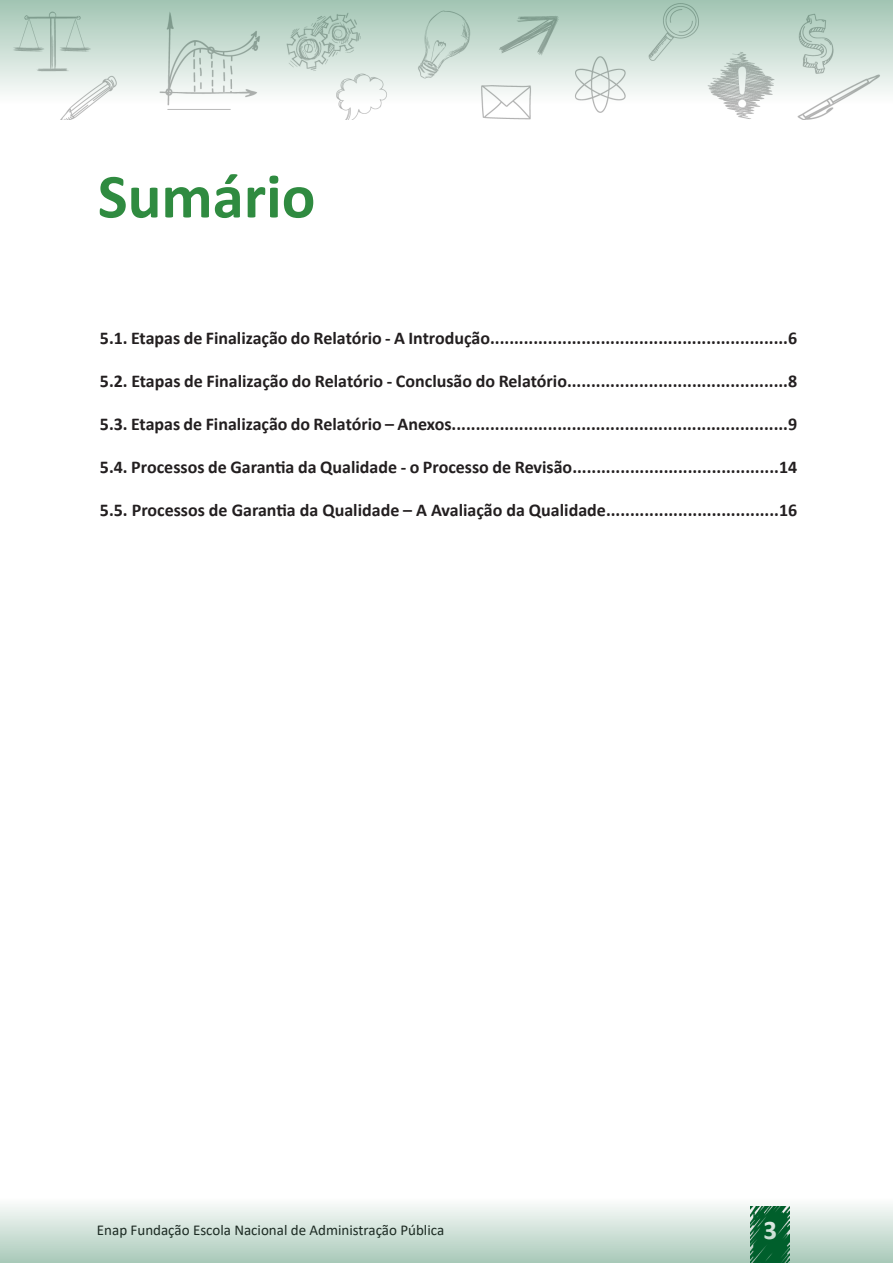
<style>
.page{position:relative;width:893px;height:1263px;background:#fff}
.page>*{position:absolute;margin:0;border:0;box-sizing:border-box;transform-origin:0 0}
.Módulo{font:700 63px "Calibri";color:#2f8b40}
.t1{font:700 27px "Calibri";color:#fff}
.t2{font:700 18px "Calibri";color:#231f20}
.t3{font:15px "Calibri";color:#231f20}
</style>
<div class="page">
<svg style="left:0;top:0;width:893px;height:120px"></svg>
<svg style="left:0;top:1205px;width:893px;height:58px;background:#c6dbd0"></svg>
<p class="Módulo" style="left:98px;top:152px;width:219px">Sumário</p>
<p class="t2" style="left:100px;top:325px;width:699px">5.1. Etapas de Finalização do Relatório - A Introdução..............................................................6</p>
<p class="t2" style="left:100px;top:368px;width:699px">5.2. Etapas de Finalização do Relatório - Conclusão do Relatório..............................................8</p>
<p class="t2" style="left:100px;top:411px;width:699px">5.3. Etapas de Finalização do Relatório – Anexos......................................................................9</p>
<p class="t2" style="left:100px;top:454px;width:699px">5.4. Processos de Garantia da Qualidade - o Processo de Revisão...........................................14</p>
<p class="t2" style="left:100px;top:498px;width:699px">5.5. Processos de Garantia da Qualidade – A Avaliação da Qualidade....................................16</p>
<p class="t3" style="left:97px;top:1220px;width:349px">Enap Fundação Escola Nacional de Administração Pública</p>
<h2 class="t1" style="left:763px;top:1210px;width:15px">3</h2>
</div>
